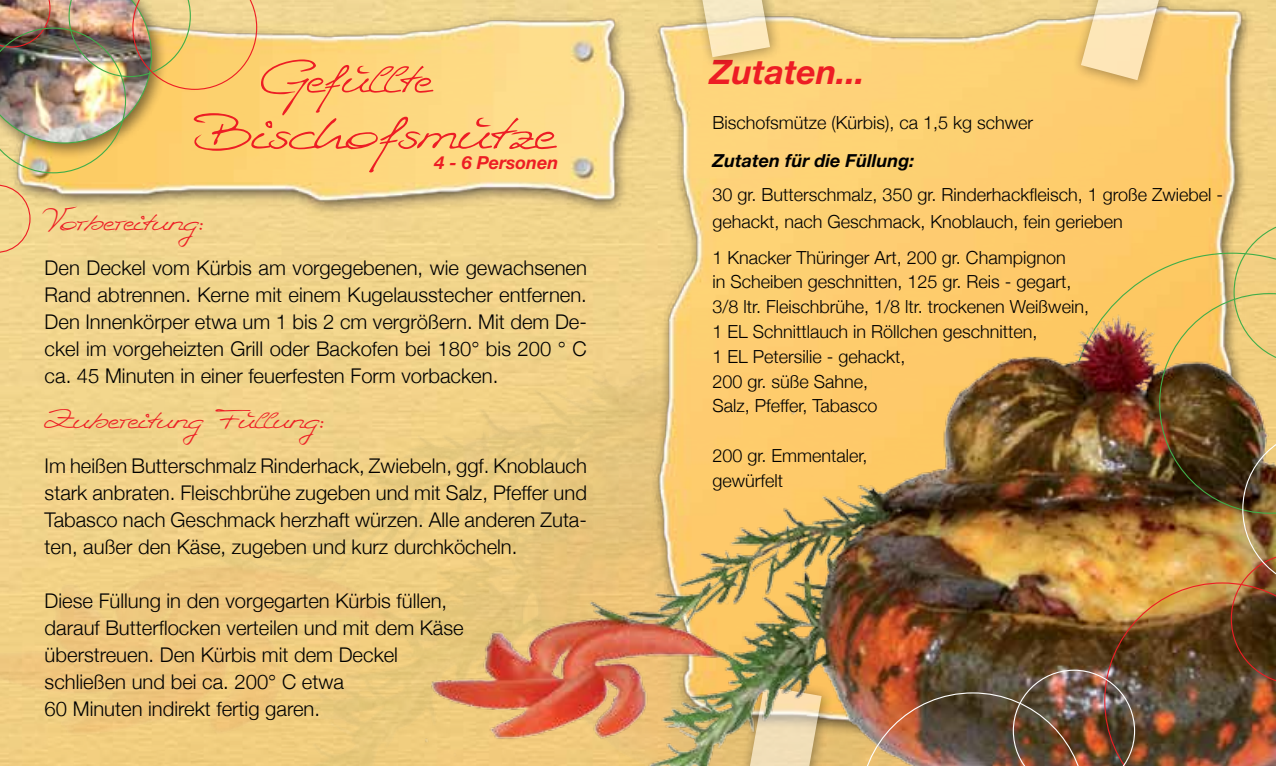
<style>
.page{position:relative;width:1276px;height:766px;background:#fff}
.page>*{position:absolute;margin:0;border:0;box-sizing:border-box;transform-origin:0 0}
.t1{font:78.75px "WIPEU First Lady";color:#ed1d24}
.t2{font:67.5px "WIPEU First Lady";color:#ed1d24}
.t3{font:40.5px "WIPEU First Lady";color:#ed1d24}
.t4{font:italic 700 33.75px "Helvetica Neue";color:#ed1d24}
.t5{font:300 20.25px/27px "Helvetica Neue";color:#000;text-align:justify}
.t6{font:300 18px/24.8px "Helvetica Neue";color:#000}
.t7{font:italic 700 18px "Helvetica Neue";color:#000}
.t8{font:italic 700 18px "Helvetica Neue";color:#ed1d24}
</style>
<div class="page">
<img style="left:257px;top:2px;width:381px;height:115px">
<img style="left:0;top:117px;width:638px;height:648px">
<img style="left:638px;top:0;width:638px;height:305px">
<img style="left:423px;top:305px;width:436px;height:460px">
<img style="left:859px;top:220px;width:417px;height:545px">
<img style="left:0;top:0;width:257px;height:173px">
<svg style="left:0;top:184px;width:31px;height:69px;background:#eecc89"></svg>
<div style="left:690px;top:0;width:92px;height:70px;background:#000;opacity:.75"></div>
<svg style="left:700px;top:0;width:70px;height:57px;background:#f2dfb2"></svg>
<div style="left:1070px;top:0;width:102px;height:93px;background:#000;opacity:.75"></div>
<svg style="left:1081px;top:0;width:79px;height:80px;background:#f4d9a4"></svg>
<h2 class="t2" style="left:261px;top:44px;width:173px">Gefüllte</h2>
<h1 class="t1" style="left:198px;top:92px;width:360px">Bischofsmütze</h1>
<p class="t8" style="left:434px;top:152px;width:126px">4 - 6 Personen</p>
<h3 class="t3" style="left:45px;top:201px;width:161px">Vorbereitung:</h3>
<p class="t5" style="left:45px;top:254px;width:544px">Den Deckel vom Kürbis am vorgegebenen, wie gewachsenen Rand abtrennen. Kerne mit einem Kugelausstecher entfernen.<br>Den Innenkörper etwa um 1 bis 2 cm vergrößern. Mit dem De&shy;ckel im vorgeheizten Grill oder Backofen bei 180° bis 200 ° C ca. 45 Minuten in einer feuerfesten Form vorbacken.</p>
<h3 class="t3" style="left:45px;top:399px;width:282px">Zubereitung Füllung:</h3>
<p class="t5" style="left:45px;top:452px;width:544px">Im heißen Butterschmalz Rinderhack, Zwiebeln, ggf. Knoblauch stark anbraten. Fleischbrühe zugeben und mit Salz, Pfeffer und Tabasco nach Geschmack herzhaft würzen. Alle anderen Zuta&shy;ten, außer den Käse, zugeben und kurz durchköcheln.</p>
<p class="t5" style="left:45px;top:587px;width:420px;text-align:left">Diese Füllung in den vorgegarten Kürbis füllen, darauf Butterflocken verteilen und mit dem Käse überstreuen. Den Kürbis mit dem Deckel schließen und bei ca. 200° C etwa<br>60 Minuten indirekt fertig garen.</p>
<h3 class="t4" style="left:710px;top:51px;width:156px">Zutaten...</h3>
<p class="t6" style="left:712px;top:109px;width:322px">Bischofsmütze (Kürbis), ca 1,5 kg schwer</p>
<p class="t7" style="left:712px;top:149px;width:203px">Zutaten für die Füllung:</p>
<p class="t6" style="left:712px;top:180px;width:512px;line-height:27px">30 gr. Butterschmalz, 350 gr. Rinderhackfleisch, 1 große Zwiebel - gehackt, nach Geschmack, Knoblauch, fein gerieben</p>
<p class="t6" style="left:712px;top:244px;width:378px">1 Knacker Thüringer Art, 200 gr. Champignon<br>in Scheiben geschnitten, 125 gr. Reis - gegart, 3/8 ltr. Fleischbrühe, 1/8 ltr. trockenen Weißwein, 1 EL Schnittlauch in Röllchen geschnitten,<br>1 EL Petersilie - gehackt,<br>200 gr. süße Sahne,<br>Salz, Pfeffer, Tabasco</p>
<p class="t6" style="left:712px;top:442px;width:157px">200 gr. Emmentaler, gewürfelt</p>
</div>
